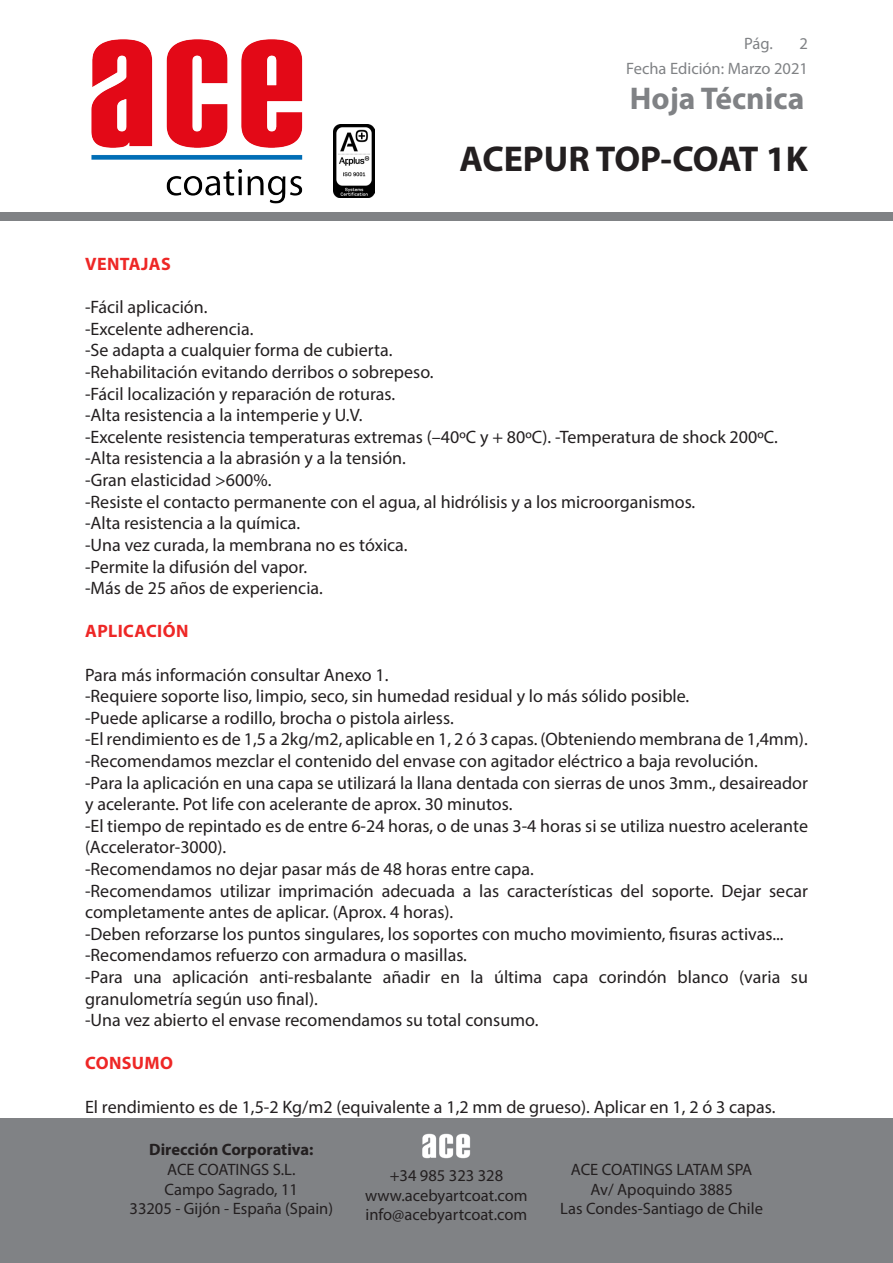
<style>
.page{position:relative;width:893px;height:1263px;background:#fff}
.page>*{position:absolute;margin:0;border:0;box-sizing:border-box;transform-origin:0 0}
.t1{font:700 36px "Myriad Pro";color:#231f20}
.t2{font:700 31.5px "Myriad Pro";color:#808285}
.Textos{font:18px/21.6px "Myriad Pro";color:#231f20}
.Textos-2{font:700 18px "Myriad Pro";letter-spacing:.02em;color:#ee2726}
.t3{font:16.5px/19.8px "Myriad Pro";color:#231f20;text-align:center}
.t4{font:16.5px/24.9px "Myriad Pro";color:#808285;text-align:right}
.t5{font:700 16.5px "Myriad Pro";color:#231f20}
</style>
<div class="page">
<div style="left:0;top:1118px;width:893px;height:145px;background:#808285"></div>
<img style="left:91px;top:39px;width:212px;height:165px">
<div style="left:0;top:212px;width:893px;height:8px;background:#808285"></div>
<img style="left:422px;top:1133px;width:49px;height:25px">
<img style="left:333px;top:124px;width:42px;height:73px">
<p class="t4" style="left:744px;top:31px;width:30px">Pág.</p>
<p class="t4" style="left:626px;top:31px;width:183px">2<br>Fecha Edición: Marzo 2021</p>
<h2 class="t2" style="left:630px;top:78px;width:176px">Hoja Técnica</h2>
<h1 class="t1" style="left:460px;top:135px;width:350px">ACEPUR TOP-COAT 1K</h1>
<p class="Textos-2" style="left:85px;top:252px;width:87px">VENTAJAS</p>
<p class="Textos" style="left:85px;top:296px;width:124px">-Fácil aplicación.</p>
<p class="Textos" style="left:85px;top:318px;width:170px">-Excelente adherencia.</p>
<p class="Textos" style="left:85px;top:339px;width:309px">-Se adapta a cualquier forma de cubierta.</p>
<p class="Textos" style="left:85px;top:361px;width:350px">-Rehabilitación evitando derribos o sobrepeso.</p>
<p class="Textos" style="left:85px;top:383px;width:312px">-Fácil localización y reparación de roturas.</p>
<p class="Textos" style="left:85px;top:404px;width:279px">-Alta resistencia a la intemperie y U.V.</p>
<p class="Textos" style="left:85px;top:426px;width:694px">-Excelente resistencia temperaturas extremas (–40ºC y + 80ºC). -Temperatura de shock 200ºC.</p>
<p class="Textos" style="left:85px;top:447px;width:322px">-Alta resistencia a la abrasión y a la tensión.</p>
<p class="Textos" style="left:85px;top:469px;width:188px">-Gran elasticidad &gt;600%.</p>
<p class="Textos" style="left:85px;top:491px;width:612px">-Resiste el contacto permanente con el agua, al hidrólisis y a los microorganismos.</p>
<p class="Textos" style="left:85px;top:512px;width:217px">-Alta resistencia a la química.</p>
<p class="Textos" style="left:85px;top:534px;width:324px">-Una vez curada, la membrana no es tóxica.</p>
<p class="Textos" style="left:85px;top:555px;width:224px">-Permite la difusión del vapor.</p>
<p class="Textos" style="left:85px;top:577px;width:239px">-Más de 25 años de experiencia.</p>
<p class="Textos-2" style="left:85px;top:619px;width:105px">APLICACIÓN</p>
<p class="Textos" style="left:85px;top:663px;width:305px">Para más información consultar Anexo 1.</p>
<p class="Textos" style="left:85px;top:685px;width:606px">-Requiere soporte liso, limpio, seco, sin humedad residual y lo más sólido posible.</p>
<p class="Textos" style="left:85px;top:707px;width:370px">-Puede aplicarse a rodillo, brocha o pistola airless.</p>
<p class="Textos" style="left:85px;top:728px;width:724px">-El rendimiento es de 1,5 a 2kg/m2, aplicable en 1, 2 ó 3 capas. (Obteniendo membrana de 1,4mm).</p>
<p class="Textos" style="left:85px;top:750px;width:674px">-Recomendamos mezclar el contenido del envase con agitador eléctrico a baja revolución.</p>
<p class="Textos" style="left:85px;top:771px;width:724px">-Para la aplicación en una capa se utilizará la llana dentada con sierras de unos 3mm., desaireador y acelerante. Pot life con acelerante de aprox. 30 minutos.</p>
<p class="Textos" style="left:85px;top:815px;width:724px">-El tiempo de repintado es de entre 6-24 horas, o de unas 3-4 horas si se utiliza nuestro acelerante</p>
<p class="Textos" style="left:85px;top:836px;width:143px">(Accelerator-3000).</p>
<p class="Textos" style="left:85px;top:858px;width:450px">-Recomendamos no dejar pasar más de 48 horas entre capa.</p>
<p class="Textos" style="left:85px;top:879px;width:724px">-Recomendamos utilizar imprimación adecuada a las características del soporte. Dejar secar completamente antes de aplicar. (Aprox. 4 horas).</p>
<p class="Textos" style="left:85px;top:923px;width:700px">-Deben reforzarse los puntos singulares, los soportes con mucho movimiento, fisuras activas...</p>
<p class="Textos" style="left:85px;top:944px;width:383px">-Recomendamos refuerzo con armadura o masillas.</p>
<p class="Textos" style="left:85px;top:966px;width:724px">-Para una aplicación anti-resbalante añadir en la última capa corindón blanco (varia su granulometría según uso final).</p>
<p class="Textos" style="left:85px;top:1009px;width:455px">-Una vez abierto el envase recomendamos su total consumo.</p>
<p class="Textos-2" style="left:85px;top:1051px;width:89px">CONSUMO</p>
<p class="Textos" style="left:85px;top:1095px;width:692px">El rendimiento es de 1,5-2 Kg/m2 (equivalente a 1,2 mm de grueso). Aplicar en 1, 2 ó 3 capas.</p>
<p class="t5" style="left:149px;top:1139px;width:166px">Dirección Corporativa:</p>
<p class="t3" style="left:130px;top:1159px;width:205px">ACE COATINGS S.L.<br>Campo Sagrado, 11<br>33205 - Gijón - España (Spain)</p>
<p class="t3" style="left:365px;top:1165px;width:164px">+34 985 323 328 www.acebyartcoat.com info@acebyartcoat.com</p>
<p class="t3" style="left:560px;top:1159px;width:204px">ACE COATINGS LATAM SPA<br>Av/ Apoquindo 3885<br>Las Condes-Santiago de Chile</p>
</div>
